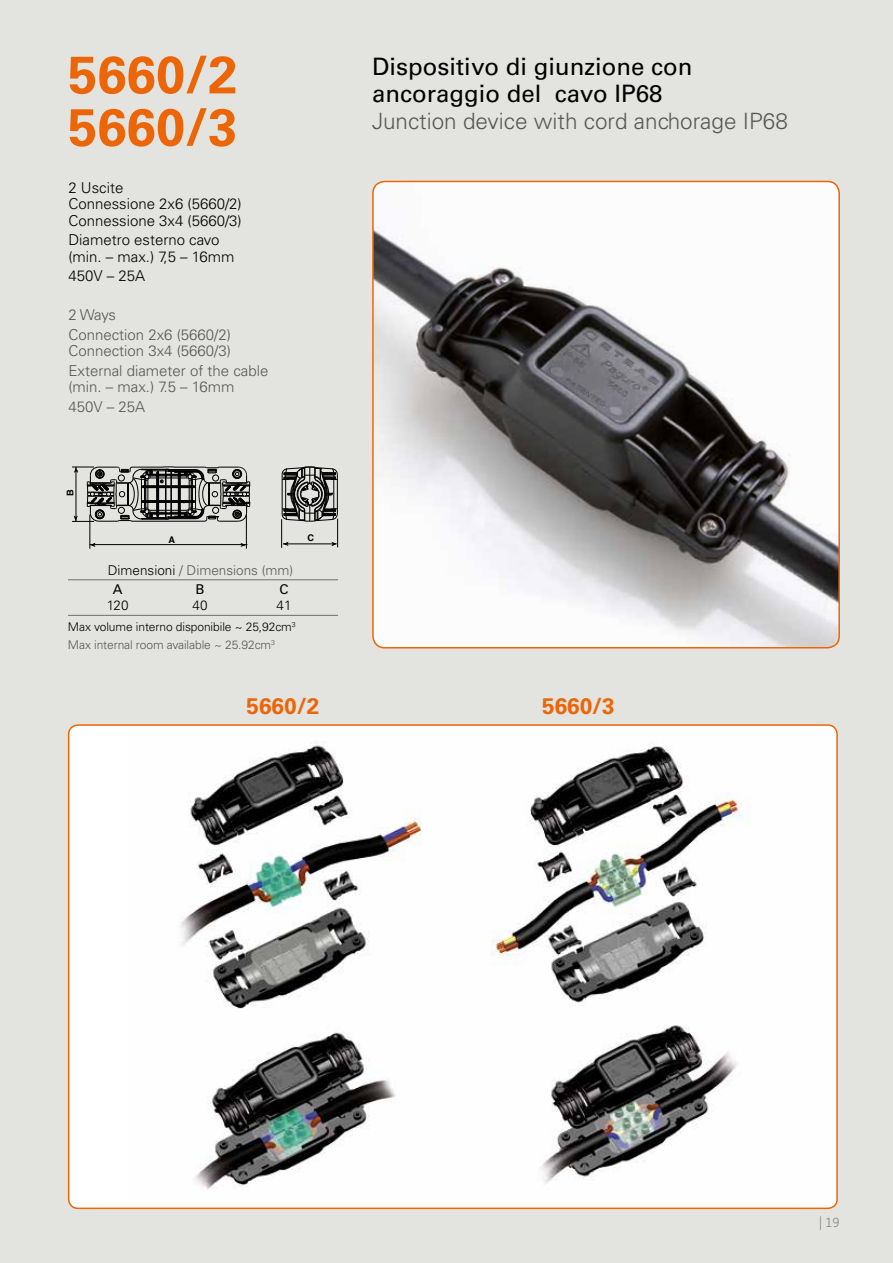
<style>
.page{position:relative;width:893px;height:1263px;background:#e3e3df}
.page>*{position:absolute;margin:0;border:0;box-sizing:border-box;transform-origin:0 0}
.t1{font:700 52.5px/52.5px "Univers";color:#ec6608}
.t2{font:24px/27px "Univers";color:#000}
.t3{font:300 22.5px "Univers";color:#575756}
.t4{font:700 22.5px "Univers";color:#ec6608}
.t5{font:300 15px/19.5px "Univers";color:#575756}
.t6{font:300 15px/16.5px "Univers";color:#000}
.t7{font:300 13.5px/19.5px "Univers";color:#575756}
.t8{font:300 13.5px "Univers";color:#000}
.t9{font:13.5px "GE Inspira";color:#878787}
.t10{font:13.5px "Univers";color:#000}
.t11{font:300 12px/18px "Univers";letter-spacing:-.01em;color:#000}
.t12{font:700 9.15px "Helvetica";color:#000}
.s1{color:#000}
.s2{font-weight:400;color:#000}
.s3{color:#575756}
</style>
<div class="page">
<div style="left:69px;top:725px;width:768px;height:483px;background:#fff;border-radius:9px"></div>
<img style="left:180px;top:727px;width:655px;height:479px">
<img style="left:373px;top:181px;width:466px;height:467px">
<div style="left:372px;top:181px;width:468px;height:467px;border:2px solid #ec6608;border-radius:12px"></div>
<hr style="left:68px;top:579px;width:270px;height:1px;background:#706f6f">
<hr style="left:68px;top:615px;width:270px;height:1px;background:#706f6f">
<svg style="left:91px;top:543px;width:5px;height:4px"></svg>
<svg style="left:240px;top:543px;width:6px;height:4px"></svg>
<hr style="left:90px;top:515px;width:1px;height:34px;background:#000">
<hr style="left:90px;top:544px;width:157px;height:1px;background:#000">
<hr style="left:246px;top:514px;width:1px;height:35px;background:#000">
<svg style="left:281px;top:467px;width:57px;height:81px"></svg>
<svg style="left:72px;top:467px;width:179px;height:55px"></svg>
<h1 class="t1" style="left:68px;top:49px;width:171px">5660/2<br>5660/3</h1>
<h2 class="t2" style="left:372px;top:53px;width:322px">Dispositivo di giunzione con ancoraggio del cavo IP68</h2>
<h3 class="t3" style="left:372px;top:107px;width:417px">Junction device with cord anchorage IP68</h3>
<p class="t6" style="left:68px;top:179px;width:175px">2 U scite<br>Connessione 2x6 (5660/2)<br>Connessione 3x4 (5660/3)</p>
<p class="t6" style="left:68px;top:232px;width:168px">Diametro esterno cavo (min. – max.) 7,5 – 16mm</p>
<p class="t6" style="left:68px;top:268px;width:78px">450V – 25A</p>
<p class="t5" style="left:68px;top:305px;width:164px">2 Ways<br>Connection 2x6 (5660/2)</p>
<p class="t5" style="left:68px;top:341px;width:202px">Connection 3x4 (5660/3)<br>External diameter of the cable</p>
<p class="t5" style="left:68px;top:377px;width:168px">(min. – max.) 7.5 – 16mm<br>450V – 25A</p>
<p class="t12" style="left:63px;top:496px;width:8px;rotate:-90deg">B</p>
<p class="t12" style="left:168px;top:532px;width:8px">A</p>
<p class="t12" style="left:307px;top:530px;width:8px">C</p>
<p class="t7" style="left:113px;top:560px;width:182px;text-indent:-5px"><span class="s1">Dimensioni</span> / Dimensions (mm)<br><span class="s2">A</span></p>
<p class="t10" style="left:196px;top:581px;width:11px">B</p>
<p class="t10" style="left:280px;top:581px;width:11px">C</p>
<p class="t8" style="left:107px;top:597px;width:23px">120</p>
<p class="t8" style="left:193px;top:597px;width:17px">40</p>
<p class="t8" style="left:277px;top:597px;width:17px">41</p>
<p class="t11" style="left:68px;top:617px;width:229px">Max volume interno disponibile ~ 25,92cm<sup>3<br></sup><span class="s3">Max internal room available ~ 25.92cm</span><sup>3</sup></p>
<h3 class="t4" style="left:247px;top:693px;width:74px">5660/2</h3>
<h3 class="t4" style="left:542px;top:693px;width:74px">5660/3</h3>
<p class="t9" style="left:819px;top:1214px;width:22px">| 19</p>
</div>
